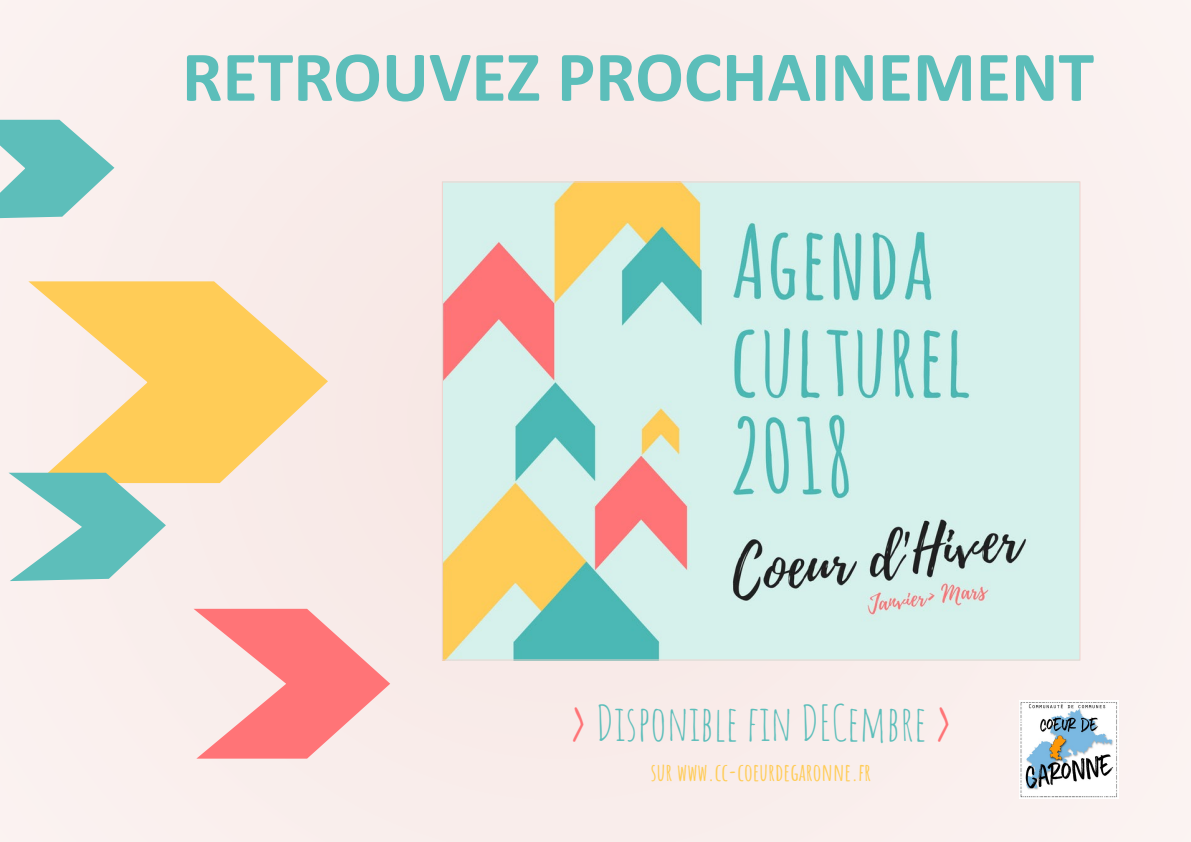
<style>
.page{position:relative;width:1191px;height:842px;background:#f9eeec}
.page>*{position:absolute;margin:0;border:0;box-sizing:border-box;transform-origin:0 0}
.t1{font:700 72px "Calibri";color:#5cbeba}
.t2{font:48px "Amatic SC";color:#5cbeba}
.t3{font:700 24px "Amatic SC";color:#ffcc57}
.s1{font-weight:700;color:#ff7477}
</style>
<div class="page">
<svg style="left:28px;top:281px;width:300px;height:203px"></svg>
<svg style="left:0;top:119px;width:115px;height:100px"></svg>
<svg style="left:8px;top:466px;width:163px;height:116px"></svg>
<svg style="left:194px;top:608px;width:196px;height:151px"></svg>
<img style="left:444px;top:183px;width:634px;height:475px">
<img style="left:1019px;top:700px;width:99px;height:99px">
<p class="t1" style="left:182px;top:26px;width:913px">RETROUVEZ PROCHAINEMENT</p>
<p class="t2" style="left:569px;top:688px;width:384px"><span class="s1">&gt;</span> Disponible fin DECembre <span class="s1">&gt;</span></p>
<p class="t3" style="left:651px;top:753px;width:222px">SUR WWW.CC-COEURDEGARONNE.FR</p>
</div>
